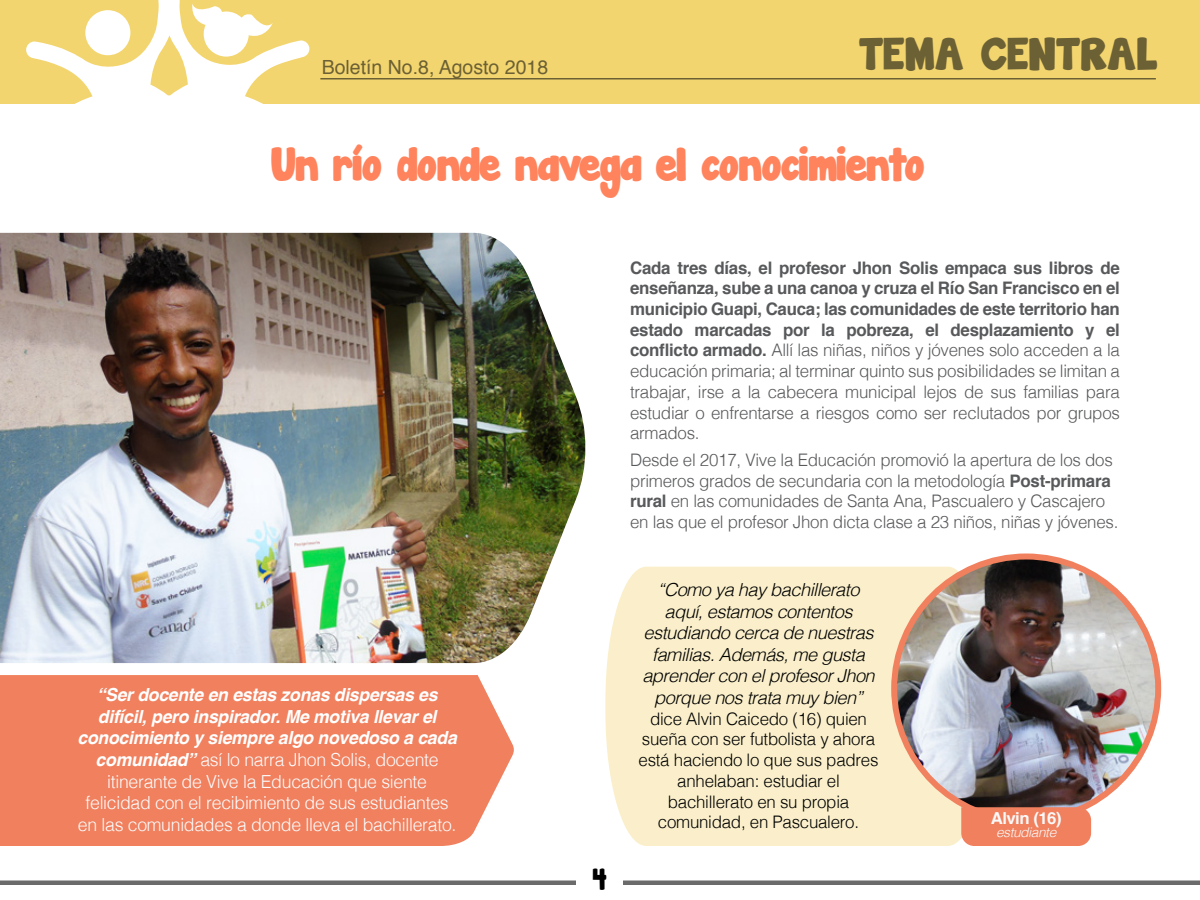
<style>
.page{position:relative;width:1200px;height:900px;background:#fff}
.page>*{position:absolute;margin:0;border:0;box-sizing:border-box;transform-origin:0 0}
.t1{font:42px "Janda Manatee Solid";letter-spacing:-.03em;color:#ff835c}
.t2{font:40.5px "Janda Manatee Solid";color:#6c6134}
.t3{font:27px "Janda Manatee Solid";color:#000}
.t4{font:19.5px "Helvetica";color:#6c6134}
.t5{font:300 18px/21.6px "Helvetica";letter-spacing:-.015em;color:#fcfcfc;text-align:center}
.t6{font:italic 300 18px/21.6px "Helvetica";letter-spacing:-.03em;color:#000;text-align:center}
.t7{font:300 17.25px/20.7px "Helvetica";letter-spacing:-.015em;color:#58595b;text-align:justify}
.t8{font:300 17.25px/20.7px "Helvetica";letter-spacing:-.015em;color:#000;text-align:center}
.t9{font:700 16.5px "Helvetica";letter-spacing:-.03em;color:#f9f9f9}
.t10{font:italic 300 13.5px "Helvetica";letter-spacing:-.03em;color:#f9f9f9}
.s1{font-weight:700;font-style:italic;color:#fff}
.s2{font-weight:700}
</style>
<div class="page">
<div style="left:0;top:681px;width:514px;height:165px;background:#f0805e"></div>
<div style="left:0;top:0;width:1200px;height:104px;background:#f3d570"></div>
<svg style="left:26px;top:0;width:283px;height:104px"></svg>
<hr style="left:320px;top:78px;width:836px;height:2px;background:#6c6134">
<hr style="left:0;top:881px;width:1200px;height:4px;background:#6b6b6b">
<div style="left:576px;top:869px;width:47px;height:24px;background:#fff"></div>
<img style="left:0;top:232px;width:586px;height:449px">
<div style="left:605px;top:567px;width:356px;height:279px;background:#faefca"></div>
<img style="left:894px;top:556px;width:264px;height:255px">
<div style="left:961px;top:807px;width:130px;height:39px;background:#f0805e"></div>
<p class="t4" style="left:322px;top:52px;width:228px">Boletín No.8, Agosto 2018</p>
<h2 class="t2" style="left:859px;top:26px;width:300px">TEMA CENTRAL</h2>
<h1 class="t1" style="left:271px;top:134px;width:656px">Un río donde navega el conocimiento</h1>
<p class="t5" style="left:78px;top:683px;width:381px"><span class="s1">“Ser docente en estas zonas dispersas es difícil, pero inspirador. Me motiva llevar el conocimiento y siempre algo novedoso a cada comunidad”</span> así lo narra Jhon Solis, docente itinerante de Vive la Educación que siente felicidad con el recibimiento de sus estudiantes en las comunidades a donde lleva el bachillerato.</p>
<h3 class="t3" style="left:592px;top:861px;width:16px">4</h3>
<p class="t7" style="left:630px;top:256px;width:491px"><span class="s2">Cada tres días, el profesor Jhon Solis empaca sus libros de enseñanza, sube a una canoa y cruza el Río San Francisco en el municipio Guapi, Cauca; las comunidades de este territorio han estado marcadas por la pobreza, el desplazamiento y el conflicto armado.</span> Allí las niñas, niños y jóvenes solo acceden a la educación primaria; al terminar quinto sus posibilidades se limitan a trabajar, irse a la cabecera municipal lejos de sus familias para estudiar o enfrentarse a riesgos como ser reclutados por grupos armados.</p>
<p class="t7" style="left:630px;top:448px;width:490px;text-align:left">Desde el 2017, Vive la Educación promovió la apertura de los dos primeros grados de secundaria con la metodología <span class="s2">Post-primara rural</span> en las comunidades de Santa Ana, Pascualero y Cascajero en las que el profesor Jhon dicta clase a 23 niños, niñas y jóvenes.</p>
<p class="t6" style="left:642px;top:578px;width:234px">“Como ya hay bachillerato aquí, estamos contentos estudiando cerca de nuestras familias. Además, me gusta aprender con el profesor Jhon porque nos trata muy bien”</p>
<p class="t8" style="left:639px;top:707px;width:241px">dice Alvin Caicedo (16) quien sueña con ser futbolista y ahora está haciendo lo que sus padres anhelaban: estudiar el bachillerato en su propia comunidad, en Pascualero.</p>
<p class="t9" style="left:991px;top:805px;width:72px">Alvin (16)</p>
<p class="t10" style="left:996px;top:821px;width:62px">estudiante</p>
</div>
